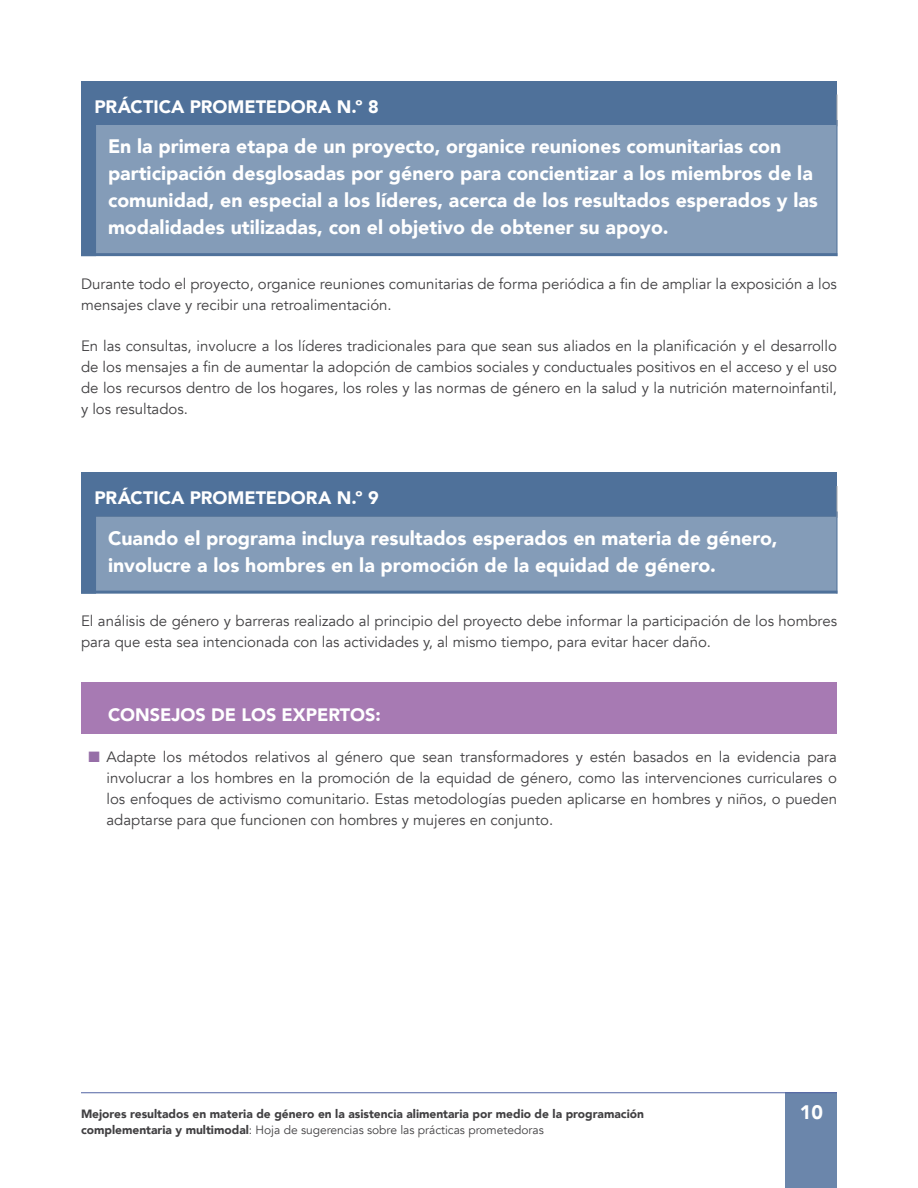
<style>
.page{position:relative;width:918px;height:1188px;background:#fff}
.page>*{position:absolute;margin:0;border:0;box-sizing:border-box;transform-origin:0 0}
.Heading_PP_subhead{font:900 19.5px/27px "Avenir";color:#fff}
.Heading_PP_hed_-_new{font:900 18px "Avenir";color:#fff}
.Heading_4_-_expert_t{font:900 18px "Avenir";color:#fff}
.text_body_sans_serif{font:15px/21px "Avenir";color:#414042}
.t1{font:900 12px/16.5px "Avenir";color:#414042}
.s1{color:#966ea7}
.s2{font-weight:400}
</style>
<div class="page">
<div style="left:786px;top:1093px;width:51px;height:95px;background:#6b86ab"></div>
<hr style="left:81px;top:1093px;width:756px;height:1px;background:#5263a4">
<div style="left:81px;top:81px;width:756px;height:45px;background:#4f719a"></div>
<div style="left:81px;top:125px;width:756px;height:130px;background:#849cb8"></div>
<hr style="left:837px;top:120px;width:1px;height:136px;background:#4f719a">
<div style="left:81px;top:120px;width:15px;height:136px;background:#4f719a"></div>
<hr style="left:81px;top:253px;width:756px;height:3px;background:#4f719a">
<div style="left:81px;top:472px;width:756px;height:45px;background:#4f719a"></div>
<svg style="left:96px;top:486px;width:742px;height:31px"></svg>
<div style="left:81px;top:517px;width:756px;height:75px;background:#849cb8"></div>
<hr style="left:837px;top:512px;width:1px;height:82px;background:#4f719a">
<div style="left:81px;top:511px;width:15px;height:83px;background:#4f719a"></div>
<hr style="left:81px;top:591px;width:756px;height:3px;background:#4f719a">
<div style="left:81px;top:682px;width:756px;height:52px;background:#a77ab3"></div>
<h3 class="Heading_PP_hed_-_new" style="left:94px;top:91px;width:286px">PRÁCTICA PROMETEDORA N 8º.</h3>
<h4 class="Heading_PP_subhead" style="left:108px;top:132px;width:711px">En la primera etapa de un proyecto, organice reuniones comunitarias con participación desglosadas por género para concientizar a los miembros de la comunidad, en especial a los líderes, acerca de los resultados esperados y las modalidades utilizadas, con el objetivo de obtener su apoyo.</h4>
<p class="text_body_sans_serif" style="left:81px;top:273px;width:758px">Durante todo el proyecto, organice reuniones comunitarias de forma periódica a fin de ampliar la exposición a los mensajes clave y recibir una retroalimentación.</p>
<p class="text_body_sans_serif" style="left:81px;top:336px;width:758px;text-align:justify">En las consultas, involucre a los líderes tradicionales para que sean sus aliados en la planificación y el desarrollo de los mensajes a fin de aumentar la adopción de cambios sociales y conductuales positivos en el acceso y el uso de los recursos dentro de los hogares, los roles y las normas de género en la salud lay nutrición maternoinfantil, y los resultados.</p>
<h3 class="Heading_PP_hed_-_new" style="left:94px;top:482px;width:286px">PRÁCTICA PROMETEDORA N 9º.</h3>
<h4 class="Heading_PP_subhead" style="left:108px;top:524px;width:671px">Cuando el programa incluya resultados esperados en materia de género, involucre a los hombres en la promoción de la equidad de género.</h4>
<p class="text_body_sans_serif" style="left:81px;top:611px;width:758px">El análisis de género y barreras realizado al principio del proyecto debe informar la participación de los hombres para que esta sea intencionada con las actividades ,y al mismo tiempo, para evitar hacer daño.</p>
<p class="Heading_4_-_expert_t" style="left:108px;top:699px;width:274px">CONSEJOS DE LOS EXPERTOS:</p>
<p class="text_body_sans_serif" style="left:460px;top:747px;width:110px">transformadores</p>
<p class="text_body_sans_serif" style="left:106px;top:747px;width:732px;text-indent:-18px"><span class="s1">■</span> Adapte<br>involucrar a los hombres en la promoción de la equidad de género, como las intervenciones curriculares o los enfoques de activismo comunitario. Estas metodologías pueden aplicarse en hombres y niños o, pueden adaptarse para que funcionen con hombres y mujeres en conjunto.</p>
<p class="text_body_sans_serif" style="left:163px;top:747px;width:20px">los</p>
<p class="text_body_sans_serif" style="left:189px;top:747px;width:61px">métodos</p>
<p class="text_body_sans_serif" style="left:255px;top:747px;width:57px">relativos</p>
<p class="text_body_sans_serif" style="left:317px;top:747px;width:13px">al</p>
<p class="text_body_sans_serif" style="left:633px;top:747px;width:57px">basados</p>
<p class="text_body_sans_serif" style="left:719px;top:747px;width:13px">la</p>
<p class="text_body_sans_serif" style="left:737px;top:747px;width:65px">evidencia</p>
<p class="text_body_sans_serif" style="left:335px;top:747px;width:49px">género</p>
<p class="text_body_sans_serif" style="left:590px;top:747px;width:38px">estén</p>
<p class="text_body_sans_serif" style="left:390px;top:747px;width:27px">que</p>
<p class="text_body_sans_serif" style="left:422px;top:747px;width:32px">sean</p>
<p class="text_body_sans_serif" style="left:695px;top:747px;width:18px">en</p>
<p class="text_body_sans_serif" style="left:807px;top:747px;width:31px">para</p>
<p class="text_body_sans_serif" style="left:576px;top:747px;width:9px">y</p>
<p class="t1" style="left:81px;top:1105px;width:565px">Mejores resultados en materia de género en la asistencia alimentaria por medio de la programación complementaria y multimodal<span class="s2">: Hoja de sugerencias sobre las prácticas prometedoras</span></p>
<h1 class="Heading_PP_subhead" style="left:800px;top:1098px;width:25px">10</h1>
</div>
